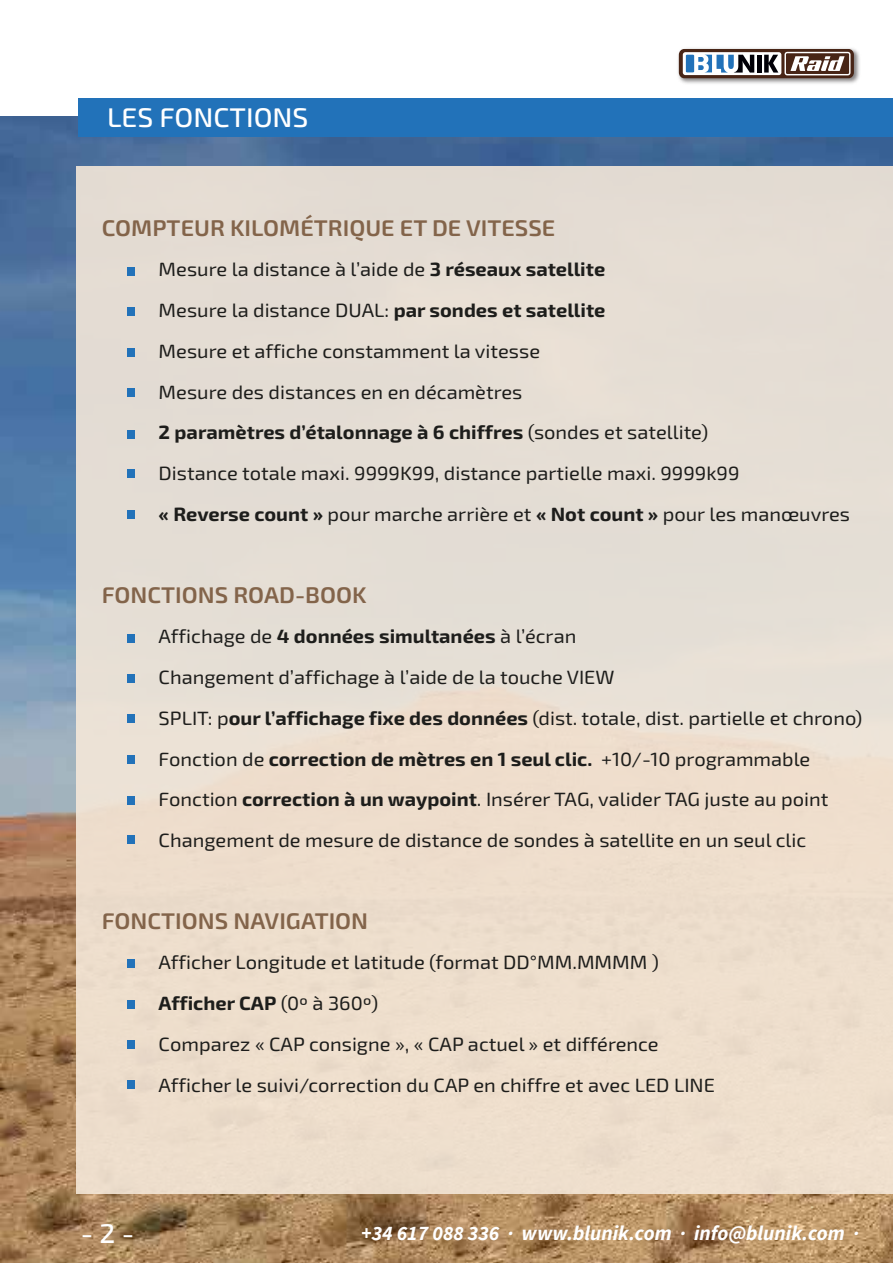
<style>
.page{position:relative;width:893px;height:1263px;background:#fff}
.page>*{position:absolute;margin:0;border:0;box-sizing:border-box;transform-origin:0 0}
.t1{font:500 27px "Exo 2";color:#fff;scale:1.05 1}
.t2{font:600 22.65px "Exo 2";color:#83644a;scale:1.05 1}
.t3{font:italic 700 20.55px "Source Sans Pro";color:#fff}
.t4{font:19.2px/40.8px "Exo 2";color:#1d1d1b;scale:1.05 1}
.s1{font-weight:700}
</style>
<div class="page">
<img style="left:0;top:116px;width:893px;height:1147px">
<div style="left:77px;top:166px;width:816px;height:1028px;background:#e8ded3"></div>
<div style="left:78px;top:98px;width:815px;height:39px;background:#2272b9"></div>
<img style="left:678px;top:48px;width:182px;height:36px">
<svg style="left:679px;top:49px;width:175px;height:29px"></svg>
<svg style="left:683px;top:52px;width:98px;height:23px"></svg>
<hr style="left:757px;top:55px;width:4px;height:18px;background:#010007">
<svg style="left:764px;top:55px;width:14px;height:18px"></svg>
<svg style="left:686px;top:55px;width:68px;height:18px"></svg>
<svg style="left:784px;top:52px;width:66px;height:23px"></svg>
<div style="left:127px;top:267px;width:8px;height:9px;background:#2272b9"></div>
<div style="left:127px;top:307px;width:8px;height:9px;background:#2272b9"></div>
<div style="left:127px;top:348px;width:8px;height:9px;background:#2272b9"></div>
<div style="left:127px;top:388px;width:8px;height:9px;background:#2272b9"></div>
<div style="left:127px;top:430px;width:8px;height:9px;background:#2272b9"></div>
<div style="left:127px;top:469px;width:8px;height:8px;background:#2272b9"></div>
<div style="left:127px;top:510px;width:8px;height:9px;background:#2272b9"></div>
<div style="left:127px;top:634px;width:8px;height:8px;background:#2272b9"></div>
<div style="left:127px;top:674px;width:8px;height:9px;background:#2272b9"></div>
<div style="left:127px;top:714px;width:8px;height:9px;background:#2272b9"></div>
<div style="left:127px;top:755px;width:8px;height:9px;background:#2272b9"></div>
<div style="left:127px;top:796px;width:8px;height:9px;background:#2272b9"></div>
<div style="left:127px;top:835px;width:8px;height:9px;background:#2272b9"></div>
<div style="left:127px;top:959px;width:8px;height:9px;background:#2272b9"></div>
<div style="left:127px;top:1000px;width:8px;height:8px;background:#2272b9"></div>
<div style="left:127px;top:1040px;width:8px;height:9px;background:#2272b9"></div>
<div style="left:127px;top:1080px;width:8px;height:9px;background:#2272b9"></div>
<h1 class="t1" style="left:107px;top:101px;width:193px">LES FONCTIONS</h1>
<p class="t2" style="left:102px;top:214px;width:433px">COMPTEUR KILOMÉTRIQUE ET DE VITESSE</p>
<p class="t4" style="left:159px;top:250px;width:660px">Mesure la distance à l’aide de <span class="s1">3 réseaux satellite<br></span>Mesure la distance DUAL: <span class="s1">par sondes et satellite<br></span>Mesure et affiche constamment la vitesse<br>Mesure des distances en en décamètres<br><span class="s1">2 paramètres d’étalonnage à 6 chiffres</span> (sondes et satellite)<br>Distance totale maxi. 9999K99, distance partielle maxi. 9999k99<br><span class="s1">« Reverse count »</span> pour marche arrière et <span class="s1">« Not count »</span> pour les manœuvres</p>
<p class="t2" style="left:102px;top:581px;width:254px">FONCTIONS ROAD-BOOK</p>
<p class="t4" style="left:159px;top:616px;width:672px">Affichage de <span class="s1">4 données simultanées</span> à l’écran<br>Changement d’affichage à l’aide de la touche VIEW<br>SPLIT: p<span class="s1">our l’affichage fixe des données</span> (dist. totale, dist. partielle et chrono)<br>Fonction de <span class="s1">correction de mètres en 1 seul clic.</span> +10/-10 programmable Fonction <span class="s1">correction à un waypoint</span>. Insérer TAG, valider TAG juste au point Changement de mesure de distance de sondes à satellite en un seul clic</p>
<p class="t2" style="left:102px;top:907px;width:255px">FONCTIONS NAVIGATION</p>
<p class="t4" style="left:159px;top:943px;width:531px">Afficher Longitude et latitude (format DD°MM.MMMM )<br><span class="s1">Afficher CAP</span> (0º à 360º)<br>Comparez « CAP consigne », « CAP actuel » et différence Afficher le suivi/correction du CAP en chiffre et avec LED LINE</p>
<h1 class="t1" style="left:81px;top:1217px;width:52px">- 2 -</h1>
<p class="t3" style="left:361px;top:1220px;width:499px">+34 617 088 336 · www.blunik.com · info@blunik.com ·</p>
</div>
